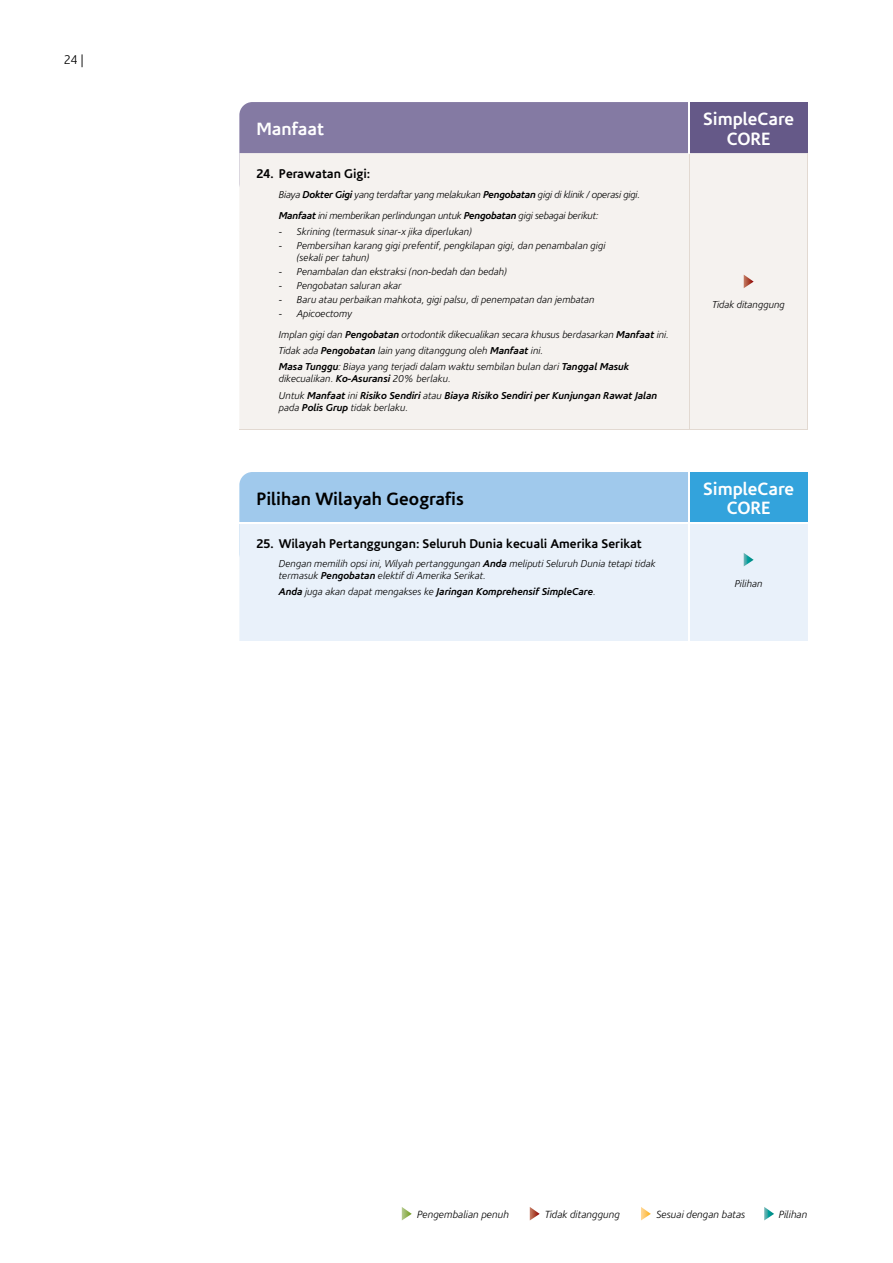
<style>
.page{position:relative;width:893px;height:1263px;background:#fff}
.page>*{position:absolute;margin:0;border:0;box-sizing:border-box;transform-origin:0 0}
.t1{font:700 18px/19.5px "Corisande";color:#fff;text-align:center}
.t2{font:700 18px "Corisande";color:#000}
.t3{font:700 12.75px "Corisande";color:#000}
.t4{font:300 12.75px "Corisande";color:#000}
.t5{font:italic 300 10.5px "Corisande";color:#000}
.t6{font:italic 300 10.2px/12px "Corisande";color:#000}
.t7{font:italic 700 10.2px/16.2px "Corisande";color:#000}
.t8{font:italic 300 10.2px/20.5px "Corisande";letter-spacing:-.02em;color:#000}
.s1{font-weight:700}
.s2{font-weight:300}
</style>
<div class="page">
<div style="left:239px;top:102px;width:449px;height:51px;background:#847aa3"></div>
<svg style="left:530px;top:1207px;width:10px;height:13px"></svg>
<svg style="left:402px;top:1207px;width:10px;height:13px"></svg>
<svg style="left:764px;top:1207px;width:10px;height:13px"></svg>
<svg style="left:641px;top:1207px;width:10px;height:13px"></svg>
<div style="left:239px;top:472px;width:449px;height:50px;background:#a0c9ec"></div>
<div style="left:689px;top:472px;width:119px;height:51px;background:#33a3dc"></div>
<div style="left:239px;top:524px;width:569px;height:117px;background:#e9f1fa"></div>
<hr style="left:239px;top:522px;width:569px;height:2px;background:#fff">
<hr style="left:689px;top:524px;width:1px;height:117px;background:#fff">
<hr style="left:689px;top:472px;width:1px;height:50px;background:#fff">
<svg style="left:744px;top:553px;width:10px;height:13px"></svg>
<div style="left:689px;top:102px;width:119px;height:51px;background:#655988"></div>
<div style="left:239px;top:153px;width:569px;height:276px;background:#f5f2ef"></div>
<hr style="left:239px;top:429px;width:569px;height:1px;background:#e2d9d1">
<hr style="left:689px;top:153px;width:1px;height:276px;background:#e2d9d1">
<hr style="left:808px;top:153px;width:1px;height:276px;background:#e2d9d1">
<hr style="left:689px;top:102px;width:1px;height:51px;background:#fff">
<svg style="left:744px;top:275px;width:10px;height:13px"></svg>
<p class="t4" style="left:64px;top:53px;width:21px">24 |</p>
<h1 class="t1" style="left:256px;top:119px;width:69px">Manfaat</h1>
<h1 class="t1" style="left:703px;top:109px;width:93px">SimpleCare<br>CORE</h1>
<p class="t3" style="left:256px;top:166px;width:116px">24. Perawatan Gigi:</p>
<p class="t8" style="left:279px;top:185px;width:363px">Biaya <span class="s1">Dokter Gigi</span> yang terdaftar yang melakukan <span class="s1">Pengobatan</span> gigi di klinik / operasi gigi.<br><span class="s1">Manfaat</span> ini memberikan perlindungan untuk <span class="s1">Pengobatan</span> gigi sebagai berikut:</p>
<p class="t6" style="left:279px;top:226px;width:195px">- Skrining (termasuk sinar-x jika diperlukan)</p>
<p class="t6" style="left:297px;top:240px;width:310px;text-indent:-18px">- Pembersihan karang gigi prefentif, pengkilapan gigi, dan penambalan gigi (sekali per tahun)</p>
<p class="t6" style="left:279px;top:266px;width:230px">- Penambalan dan ekstraksi (non-bedah dan bedah)</p>
<p class="t6" style="left:279px;top:280px;width:124px">- Pengobatan saluran akar</p>
<p class="t6" style="left:279px;top:294px;width:317px">- Baru atau perbaikan mahkota, gigi palsu, di penempatan dan jembatan</p>
<p class="t6" style="left:279px;top:304px;width:391px;line-height:20.5px">- Apicoectomy<br>Implan gigi dan <span class="s1">Pengobatan</span> ortodontik dikecualikan secara khusus berdasarkan <span class="s1">Manfaat</span> ini.</p>
<p class="t6" style="left:279px;top:343px;width:352px;line-height:16.2px">Tidak ada <span class="s1">Pengobatan</span> lain yang ditanggung oleh <span class="s1">Manfaat</span> ini.<br><span class="s1">Masa Tunggu</span>: Biaya yang terjadi dalam waktu sembilan bulan dari <span class="s1">Tanggal Masuk</span></p>
<p class="t7" style="left:279px;top:371px;width:380px"><span class="s2">dikecualikan.</span> Ko-Asuransi <span class="s2">20% berlaku.<br>Untuk</span> Manfaat <span class="s2">ini</span> Risiko Sendiri <span class="s2">atau</span> Biaya Risiko Sendiri per Kunjungan Rawat Jalan</p>
<p class="t6" style="left:279px;top:402px;width:131px">pada <span class="s1">Polis Grup</span> tidak berlaku.</p>
<p class="t6" style="left:713px;top:299px;width:74px">Tidak ditanggung</p>
<h1 class="t2" style="left:256px;top:488px;width:209px">Pilihan Wilayah Geografis</h1>
<h1 class="t1" style="left:703px;top:479px;width:93px">SimpleCare<br>CORE</h1>
<p class="t3" style="left:256px;top:536px;width:387px">25. Wilayah Pertanggungan: Seluruh Dunia kecuali Amerika Serikat</p>
<p class="t6" style="left:279px;top:558px;width:378px">Dengan memilih opsi ini, Wilyah pertanggungan <span class="s1">Anda</span> meliputi Seluruh Dunia tetapi tidak termasuk <span class="s1">Pengobatan</span> elektif di Amerika Serikat.</p>
<p class="t7" style="left:279px;top:584px;width:318px">Anda <span class="s2">juga akan dapat mengakses ke</span> Jaringan Komprehensif SimpleCare<span class="s2">.</span></p>
<p class="t6" style="left:735px;top:578px;width:29px">Pilihan</p>
<p class="t5" style="left:417px;top:1208px;width:93px">Pengembalian penuh</p>
<p class="t5" style="left:545px;top:1208px;width:76px">Tidak ditanggung</p>
<p class="t5" style="left:656px;top:1208px;width:91px">Sesuai dengan batas</p>
<p class="t5" style="left:779px;top:1208px;width:30px">Pilihan</p>
</div>
